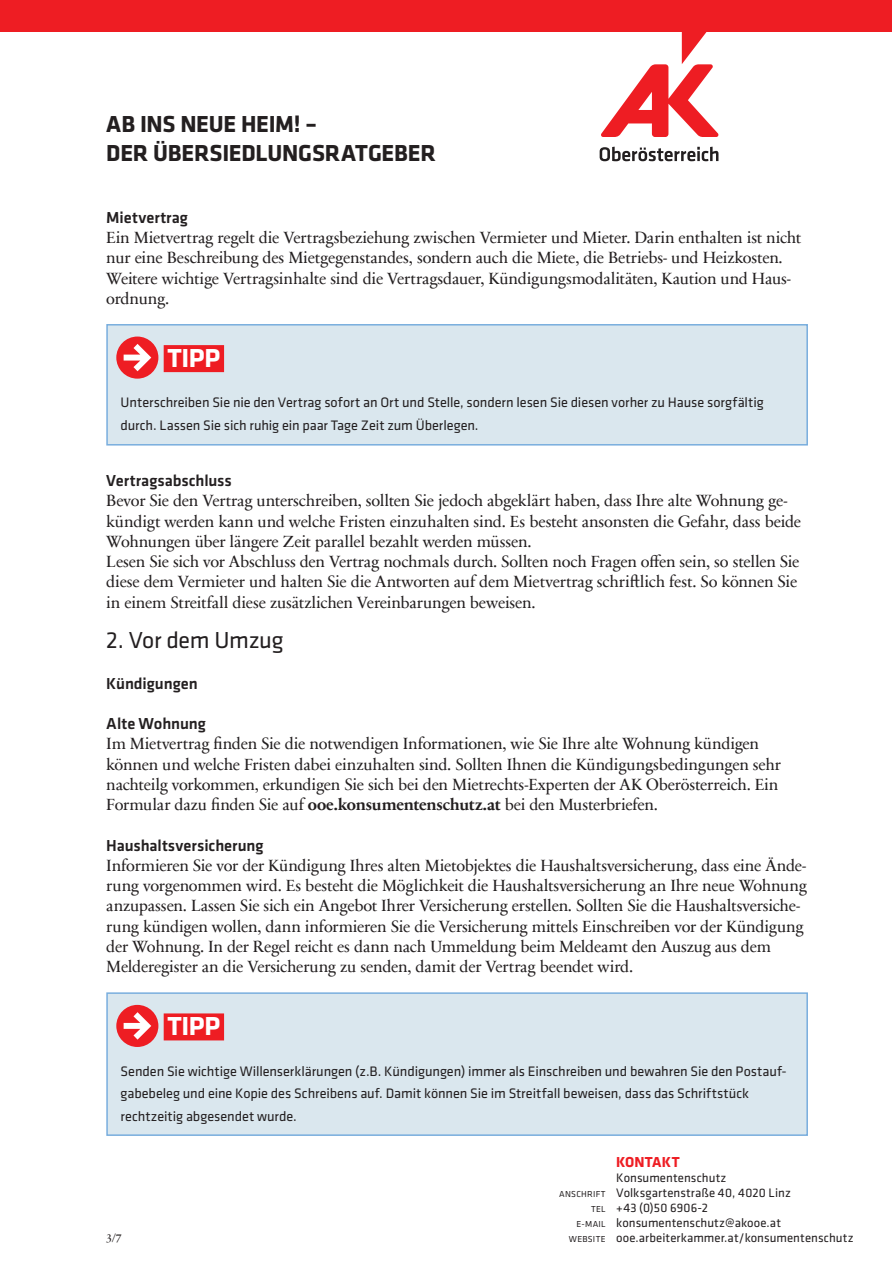
<style>
.page{position:relative;width:893px;height:1263px;background:#fff}
.page>*{position:absolute;margin:0;border:0;box-sizing:border-box;transform-origin:0 0}
.t1{font:700 27px "Klavika Basic";letter-spacing:-.01em;color:#fff}
.t2{font:700 24px/28.8px "Klavika Basic";letter-spacing:-.01em;color:#231f20}
.t3{font:24px "Klavika Basic";letter-spacing:-.015em;color:#231f20}
.t4{font:16.5px/20.2px "Sabon Next Com";letter-spacing:-.015em;color:#231f20}
.t5{font:500 16.5px "Klavika Basic";letter-spacing:-.005em;color:#231f20}
.t6{font:700 15px "Klavika Basic";letter-spacing:.01em;color:#ee1d23}
.t7{font:14.25px/22.5px "Klavika Basic";letter-spacing:-.005em;color:#231f20}
.t8{font:12.75px "Klavika Basic";letter-spacing:.005em;color:#231f20}
.t9{font:12px "Sabon Next Com";color:#231f20}
.s1{font-weight:700}
.s2{font-size:9px}
</style>
<div class="page">
<div style="left:0;top:0;width:892px;height:32px;background:#ee1d23"></div>
<svg style="left:601px;top:32px;width:118px;height:105px"></svg>
<svg style="left:600px;top:147px;width:118px;height:14px"></svg>
<div style="left:107px;top:325px;width:700px;height:120px;background:#dae7ee"></div>
<div style="left:164px;top:345px;width:60px;height:27px;background:#ee1d23"></div>
<div style="left:106px;top:324px;width:702px;height:122px;border:2px solid #79aede"></div>
<div style="left:116px;top:337px;width:42px;height:42px;background:#ee1d23;border-radius:50%"></div>
<svg style="left:124px;top:344px;width:27px;height:27px"></svg>
<div style="left:107px;top:993px;width:700px;height:142px;background:#dae7ee"></div>
<div style="left:164px;top:1013px;width:60px;height:27px;background:#ee1d23"></div>
<div style="left:106px;top:992px;width:702px;height:144px;border:2px solid #79aede"></div>
<div style="left:116px;top:1005px;width:42px;height:42px;background:#ee1d23;border-radius:50%"></div>
<svg style="left:124px;top:1012px;width:27px;height:27px"></svg>
<h2 class="t2" style="left:106px;top:109px;width:331px">AB INS NEUE HEIM! –<br>DER ÜBERSIEDLUNGSRATGEBER</h2>
<p class="t5" style="left:106px;top:206px;width:83px">Mietvertrag</p>
<p class="t4" style="left:106px;top:227px;width:696px">Ein Mietvertrag regelt die Vertragsbeziehung zwischen Vermieter und Mieter. Darin enthalten ist nicht nur eine Beschreibung des Mietgegenstandes, sondern auch die Miete, die Betriebs- und Heizkosten.<br>Weitere wichtige Vertragsinhalte sind die Vertragsdauer, Kündigungsmodalitäten, Kaution und Haus&shy;ordnung.</p>
<h1 class="t1" style="left:167px;top:338px;width:54px">TIPP</h1>
<p class="t7" style="left:121px;top:391px;width:645px">Unterschreiben Sie nie den Vertrag sofort an Ort und Stelle, sondern lesen Sie diesen vorher zu Hause sorgfältig durch. Lassen Sie sich ruhig ein paar Tage Zeit zum Überlegen.</p>
<p class="t5" style="left:106px;top:469px;width:127px">Vertragsabschluss</p>
<p class="t4" style="left:106px;top:490px;width:696px">Bevor Sie den Vertrag unterschreiben, sollten Sie jedoch abgeklärt haben, dass Ihre alte Wohnung ge&shy;kündigt werden kann und welche Fristen einzuhalten sind. Es besteht ansonsten die Gefahr, dass beide Wohnungen über längere Zeit parallel bezahlt werden müssen.<br>Lesen Sie sich vor Abschluss den Vertrag nochmals durch. Sollten noch Fragen offen sein, so stellen Sie diese dem Vermieter und halten Sie die Antworten auf dem Mietvertrag schriftlich fest. So können Sie in einem Streitfall diese zusätzlichen Vereinbarungen beweisen.</p>
<h2 class="t3" style="left:106px;top:624px;width:179px">2. Vor dem Umzug</h2>
<p class="t5" style="left:106px;top:672px;width:93px">Kündigungen</p>
<p class="t5" style="left:106px;top:712px;width:101px">Alte Wohnung</p>
<p class="t4" style="left:106px;top:733px;width:676px">Im Mietvertrag finden Sie die notwendigen Informationen, wie Sie Ihre alte Wohnung kündigen können und welche Fristen dabei einzuhalten sind. Sollten Ihnen die Kündigungsbedingungen sehr nachteilg vorkommen, erkundigen Sie sich bei den Mietrechts-Experten der AK Oberösterreich. Ein Formular dazu finden Sie auf <span class="s1">ooe.konsumentenschutz.at</span> bei den Musterbriefen.</p>
<p class="t5" style="left:106px;top:834px;width:159px">Haushaltsversicherung</p>
<p class="t4" style="left:106px;top:854px;width:702px">Informieren Sie vor der Kündigung Ihres alten Mietobjektes die Haushaltsversicherung, dass eine Ände&shy;rung vorgenommen wird. Es besteht die Möglichkeit die Haushaltsversicherung an Ihre neue Wohnung anzupassen. Lassen Sie sich ein Angebot Ihrer Versicherung erstellen. Sollten Sie die Haushaltsversiche&shy;rung kündigen wollen, dann informieren Sie die Versicherung mittels Einschreiben vor der Kündigung der Wohnung. In der Regel reicht es dann nach Ummeldung beim Meldeamt den Auszug aus dem Melderegister an die Versicherung zu senden, damit der Vertrag beendet wird.</p>
<h1 class="t1" style="left:167px;top:1007px;width:54px">TIPP</h1>
<p class="t7" style="left:121px;top:1059px;width:668px">Senden Sie wichtige Willenserklärungen (z.B. Kündigungen) immer als Einschreiben und bewahren Sie den Postauf&shy;gabebeleg und eine Kopie des Schreibens auf. Damit können Sie im Streitfall beweisen, dass das Schriftstück rechtzeitig abgesendet wurde.</p>
<p class="t6" style="left:616px;top:1151px;width:65px">KONTAKT</p>
<p class="t8" style="left:616px;top:1169px;width:112px">Konsumentenschutz</p>
<p class="t8" style="left:559px;top:1184px;width:233px"><span class="s2">ANSCHRIFT</span> Volksgartenstraße 40, 4020 Linz</p>
<p class="t8" style="left:591px;top:1199px;width:119px"><span class="s2">TEL</span> +43 (0)50 6906-2</p>
<p class="t8" style="left:576px;top:1214px;width:206px"><span class="s2">E-MAIL</span> konsumentenschutz@akooe.at</p>
<p class="t9" style="left:106px;top:1228px;width:17px">3/7</p>
<p class="t8" style="left:569px;top:1229px;width:286px"><span class="s2">WEBSITE</span> ooe.arbeiterkammer.at/konsumentenschutz</p>
</div>
